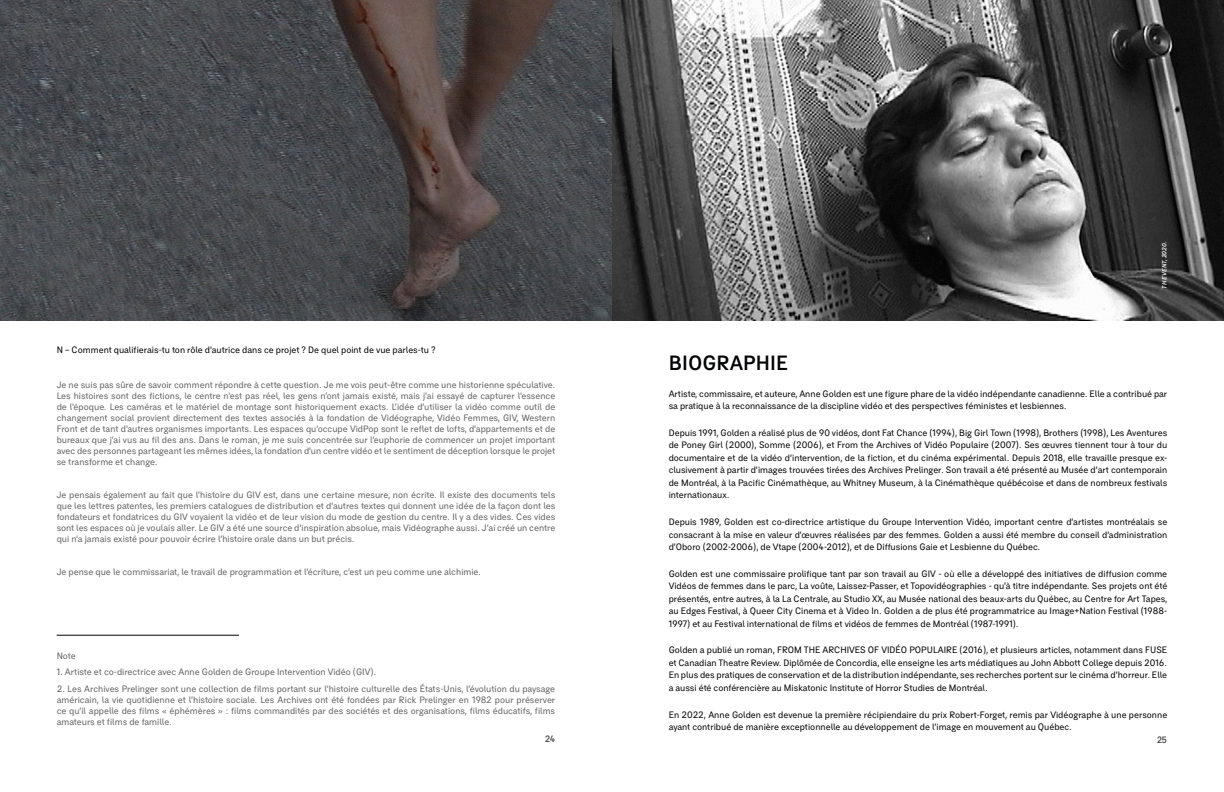
<style>
.page{position:relative;width:1224px;height:792px;background:#fff}
.page>*{position:absolute;margin:0;border:0;box-sizing:border-box;transform-origin:0 0}
.t1{font:700 20px "Videographe LM";color:#020304}
.t2{font:9px/12.5px "Videographe RB";color:#020304;text-align:justify}
.t3{font:9px/11px "Videographe RB";color:#646363;text-align:justify}
.t4{font:700 9px "Videographe LM";color:#4e4e50}
.t5{font:italic 700 6px "Videographe LM";color:#fff}
</style>
<div class="page">
<img style="left:0;top:0;width:1224px;height:320px">
<hr style="left:57px;top:635px;width:182px;height:1px;background:#020203">
<p class="t5" style="left:1161px;top:289px;width:49px;rotate:-90deg">TH EVENT, 2020.</p>
<p class="t2" style="left:57px;top:343px;width:381px">N – Comment qualifierais-tu ton rôle d’autrice dans ce projet ? De quel point de vue parles-tu ?</p>
<p class="t3" style="left:57px;top:379px;width:500px">Je ne suis pas sûre de savoir comment répondre à cette question. Je me vois peut-être comme une historienne spéculative.<br>Les histoires sont des fictions, le centre n’est pas réel, les gens n’ont jamais existé, mais j’ai essayé de capturer l’essence de l’époque. Les caméras et le matériel de montage sont historiquement exacts. L’idée d’utiliser la vidéo comme outil de changement social provient directement des textes associés à la fondation de Vidéographe, Vidéo Femmes, GIV, Western Front et de tant d’autres organismes importants. Les espaces qu’occupe VidPop sont le reflet de lofts, d’appartements et de bureaux que j’ai vus au fil des ans. Dans le roman, je me suis concentrée sur l’euphorie de commencer un projet important avec des personnes partageant les mêmes idées, la fondation d’un centre vidéo et le sentiment de déception lorsque le projet se transforme et change.</p>
<p class="t3" style="left:57px;top:489px;width:500px">Je pensais également au fait que l’histoire du GIV est, dans une certaine mesure, non écrite. Il existe des documents tels que les lettres patentes, les premiers catalogues de distribution et d’autres textes qui donnent une idée de la façon dont les fondateurs et fondatrices du GIV voyaient la vidéo et de leur vision du mode de gestion du centre. Il y a des vides. Ces vides sont les espaces où je voulais aller. Le GIV a été une source d'inspiration absolue, mais Vidéographe aussi. J’ai créé un centre qui n’a jamais existé pour pouvoir écrire l’histoire orale dans un but précis.</p>
<p class="t3" style="left:57px;top:567px;width:426px">Je pense que le commissariat, le travail de programmation et l’écriture, c’est un peu comme une alchimie.</p>
<h1 class="t1" style="left:669px;top:350px;width:121px">BIOGRAPHIE</h1>
<p class="t2" style="left:669px;top:387px;width:500px">Artiste, commissaire, et auteure, Anne Golden est une figure phare de la vidéo indépendante canadienne. Elle a contribué par sa pratique à la reconnaissance de la discipline vidéo et des perspectives féministes et lesbiennes.</p>
<p class="t2" style="left:669px;top:426px;width:500px">Depuis 1991, Golden a réalisé plus de 90 vidéos, dont Fat Chance (1994), Big Girl Town (1998), Brothers (1998), Les Aventures de Poney Girl (2000), Somme (2006), et From the Archives of Vidéo Populaire (2007). Ses œuvres tiennent tour à tour du documentaire et de la vidéo d’intervention, de la fiction, et du cinéma expérimental. Depuis 2018, elle travaille presque ex&shy;clusivement à partir d’images trouvées tirées des Archives Prelinger. Son travail a été présenté au Musée d'art contemporain de Montréal, à la Pacific Cinémathèque, au Whitney Museum, à la Cinémathèque québécoise et dans de nombreux festivals internationaux.</p>
<p class="t2" style="left:669px;top:515px;width:500px">Depuis 1989, Golden est co-directrice artistique du Groupe Intervention Vidéo, important centre d’artistes montréalais se consacrant à la mise en valeur d’œuvres réalisées par des femmes. Golden a aussi été membre du conseil d’administration d’Oboro (2002-2006), de Vtape (2004-2012), et de Diffusions Gaie et Lesbienne du Québec.</p>
<p class="t2" style="left:669px;top:567px;width:500px">Golden est une commissaire prolifique tant par son travail au GIV - où elle a développé des initiatives de diffusion comme Vidéos de femmes dans le parc, La voûte, Laissez-Passer, et Topovidéographies - qu’à titre indépendante. Ses projets ont été présentés, entre autres, à la La Centrale, au Studio XX, au Musée national des beaux-arts du Québec, au Centre for Art Tapes, au Edges Festival, à Queer City Cinema et à Video In. Golden a de plus été programmatrice au Image+Nation Festival (1988- 1997) et au Festival international de films et vidéos de femmes de Montréal (1987-1991).</p>
<p class="t2" style="left:669px;top:644px;width:500px">Golden a publié un roman, FROM THE ARCHIVES OF VIDÉO POPULAIRE (2016), et plusieurs articles, notamment dans FUSE et Canadian Theatre Review. Diplômée de Concordia, elle enseigne les arts médiatiques au John Abbott College depuis 2016.<br>En plus des pratiques de conservation et de la distribution indépendante, ses recherches portent sur le cinéma d’horreur. Elle a aussi été conférencière au Miskatonic Institute of Horror Studies de Montréal.</p>
<p class="t2" style="left:669px;top:708px;width:500px">En 2022, Anne Golden est devenue la première récipiendaire du prix Robert-Forget, remis par Vidéographe à une personne ayant contribué de manière exceptionnelle au développement de l’image en mouvement au Québec.</p>
<p class="t3" style="left:57px;top:650px;width:21px">Note</p>
<p class="t3" style="left:57px;top:667px;width:321px">1. Artiste et co-directrice avec Anne Golden de Groupe Intervention Vidéo (GIV).</p>
<p class="t3" style="left:57px;top:683px;width:500px">2. Les Archives Prelinger sont une collection de films portant sur l’histoire culturelle des États-Unis, l’évolution du paysage américain, la vie quotidienne et l’histoire sociale. Les Archives ont été fondées par Rick Prelinger en 1982 pour préserver ce qu’il appelle des films « éphémères » : films commandités par des sociétés et des organisations, films éducatifs, films amateurs et films de famille.</p>
<p class="t4" style="left:545px;top:733px;width:12px">24</p>
<p class="t4" style="left:1157px;top:734px;width:12px">25</p>
</div>
